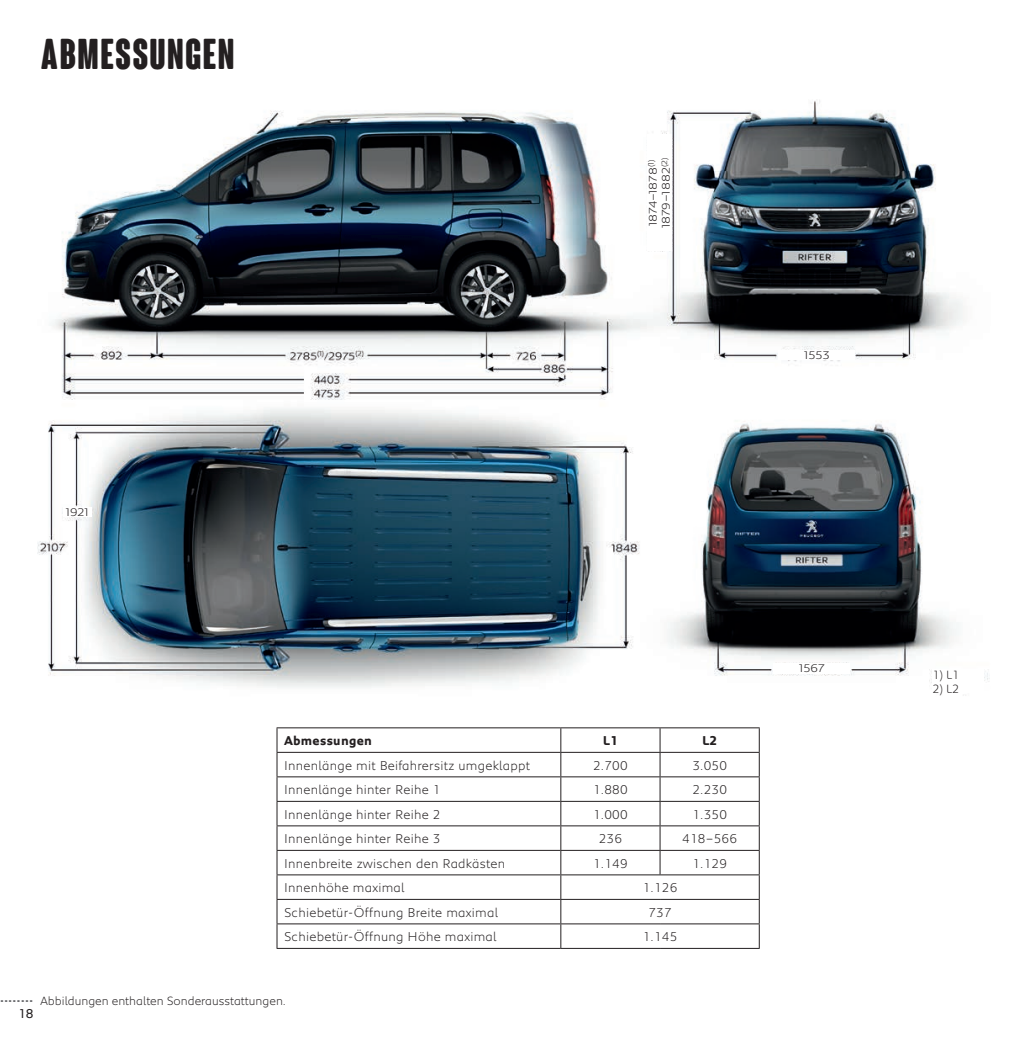
<style>
.page{position:relative;width:1017px;height:1042px;background:#fff}
.page>*{position:absolute;margin:0;border:0;box-sizing:border-box;transform-origin:0 0}
._001_Headline{font:700 condensed 42px "Coluna Rounded";letter-spacing:.04em;color:#231f20}
.t1{font:300 13.12px "Peugeot";letter-spacing:.02em;color:#231f20}
.t2{font:700 13.12px "Peugeot";letter-spacing:.02em;color:#231f20}
.t3{font:13.12px "Peugeot";color:#231f20}
._008_Fussnote{font:300 12.25px "Peugeot";color:#231f20}
.t4{font:700 12.25px "Peugeot Expanded";color:#6c6d70}
._008_Fussnote-2{font:300 11.38px/13.1px "Peugeot Expanded";color:#231f20}
</style>
<div class="page">
<img style="left:37px;top:100px;width:953px;height:638px">
<div style="left:933px;top:669px;width:51px;height:24px;background:#fff"></div>
<div style="left:779px;top:350px;width:76px;height:10px;background:#fff"></div>
<div style="left:63px;top:506px;width:29px;height:10px;background:#fff"></div>
<div style="left:648px;top:134px;width:24px;height:117px;background:#fff"></div>
<div style="left:774px;top:663px;width:76px;height:11px;background:#fff"></div>
<hr style="left:277px;top:727px;width:284px;height:1px;background:#231f20">
<hr style="left:561px;top:727px;width:99px;height:1px;background:#231f20">
<hr style="left:660px;top:727px;width:100px;height:1px;background:#231f20">
<hr style="left:277px;top:752px;width:284px;height:1px;background:#231f20">
<hr style="left:561px;top:752px;width:99px;height:1px;background:#231f20">
<hr style="left:660px;top:752px;width:100px;height:1px;background:#231f20">
<hr style="left:277px;top:776px;width:284px;height:1px;background:#231f20">
<hr style="left:561px;top:776px;width:99px;height:1px;background:#231f20">
<hr style="left:660px;top:776px;width:100px;height:1px;background:#231f20">
<hr style="left:277px;top:801px;width:284px;height:1px;background:#231f20">
<hr style="left:561px;top:801px;width:99px;height:1px;background:#231f20">
<hr style="left:660px;top:801px;width:100px;height:1px;background:#231f20">
<hr style="left:277px;top:825px;width:284px;height:1px;background:#231f20">
<hr style="left:561px;top:825px;width:99px;height:1px;background:#231f20">
<hr style="left:660px;top:825px;width:100px;height:1px;background:#231f20">
<hr style="left:277px;top:850px;width:284px;height:1px;background:#231f20">
<hr style="left:561px;top:850px;width:99px;height:1px;background:#231f20">
<hr style="left:660px;top:850px;width:100px;height:1px;background:#231f20">
<svg style="left:660px;top:728px;width:1px;height:146px"></svg>
<hr style="left:277px;top:874px;width:284px;height:1px;background:#231f20">
<hr style="left:561px;top:874px;width:99px;height:1px;background:#231f20">
<hr style="left:660px;top:874px;width:100px;height:1px;background:#231f20">
<hr style="left:277px;top:899px;width:284px;height:1px;background:#231f20">
<hr style="left:561px;top:899px;width:99px;height:1px;background:#231f20">
<hr style="left:660px;top:899px;width:100px;height:1px;background:#231f20">
<hr style="left:277px;top:923px;width:284px;height:1px;background:#231f20">
<svg style="left:277px;top:728px;width:1px;height:220px"></svg>
<hr style="left:561px;top:923px;width:99px;height:1px;background:#231f20">
<svg style="left:560px;top:728px;width:1px;height:220px"></svg>
<hr style="left:660px;top:923px;width:100px;height:1px;background:#231f20">
<svg style="left:759px;top:728px;width:1px;height:220px"></svg>
<hr style="left:277px;top:948px;width:284px;height:1px;background:#231f20">
<hr style="left:561px;top:948px;width:99px;height:1px;background:#231f20">
<hr style="left:660px;top:948px;width:100px;height:1px;background:#231f20">
<p class="_001_Headline" style="left:41px;top:32px;width:195px">ABMESSUNGEN</p>
<p class="_008_Fussnote-2" style="left:646px;top:228px;width:72px;rotate:-90deg">1874–1878<sup>(1)<br></sup>1879–1882<sup>(2)</sup></p>
<p class="_008_Fussnote-2" style="left:66px;top:504px;width:25px">1921</p>
<p class="t2" style="left:284px;top:732px;width:89px">Abmessungen</p>
<p class="t2" style="left:603px;top:732px;width:17px">L1</p>
<p class="t2" style="left:702px;top:732px;width:17px">L2</p>
<p class="t1" style="left:284px;top:756px;width:248px">Innenlänge mit Beifahrersitz umgeklappt</p>
<p class="t1" style="left:593px;top:756px;width:36px">2.700</p>
<p class="t1" style="left:692px;top:756px;width:36px">3.050</p>
<p class="t1" style="left:284px;top:781px;width:158px">Innenlänge hinter Reihe 1</p>
<p class="t1" style="left:593px;top:781px;width:36px">1.880</p>
<p class="t1" style="left:692px;top:781px;width:36px">2.230</p>
<p class="t1" style="left:284px;top:805px;width:158px">Innenlänge hinter Reihe 2</p>
<p class="t1" style="left:593px;top:805px;width:36px">1.000</p>
<p class="t1" style="left:692px;top:805px;width:36px">1.350</p>
<p class="t1" style="left:284px;top:830px;width:158px">Innenlänge hinter Reihe 3</p>
<p class="t1" style="left:599px;top:830px;width:25px">236</p>
<p class="t1" style="left:682px;top:830px;width:56px">418–566</p>
<p class="t1" style="left:284px;top:854px;width:223px">Innenbreite zwischen den Radkästen</p>
<p class="t1" style="left:593px;top:854px;width:36px">1.149</p>
<p class="t1" style="left:692px;top:854px;width:36px">1.129</p>
<p class="t1" style="left:284px;top:879px;width:122px">Innenhöhe maximal</p>
<p class="t1" style="left:643px;top:879px;width:36px">1.126</p>
<p class="t1" style="left:284px;top:903px;width:216px">Schiebetür-Öffnung Breite maximal</p>
<p class="t1" style="left:648px;top:903px;width:25px">737</p>
<p class="t1" style="left:284px;top:928px;width:214px">Schiebetür-Öffnung Höhe maximal</p>
<p class="t1" style="left:643px;top:928px;width:36px">1.145</p>
<p class="_008_Fussnote" style="left:41px;top:992px;width:247px">Abbildungen enthalten Sonderausstattungen.</p>
<p class="t4" style="left:-5px;top:989px;width:40px">………</p>
<p class="t3" style="left:18px;top:1004px;width:17px">18</p>
<p class="_008_Fussnote-2" style="left:804px;top:348px;width:27px">1553</p>
<p class="_008_Fussnote-2" style="left:799px;top:661px;width:27px">1567</p>
<p class="_008_Fussnote" style="left:933px;top:666px;width:28px">1) L1</p>
<p class="_008_Fussnote" style="left:933px;top:680px;width:28px">2) L2</p>
</div>
